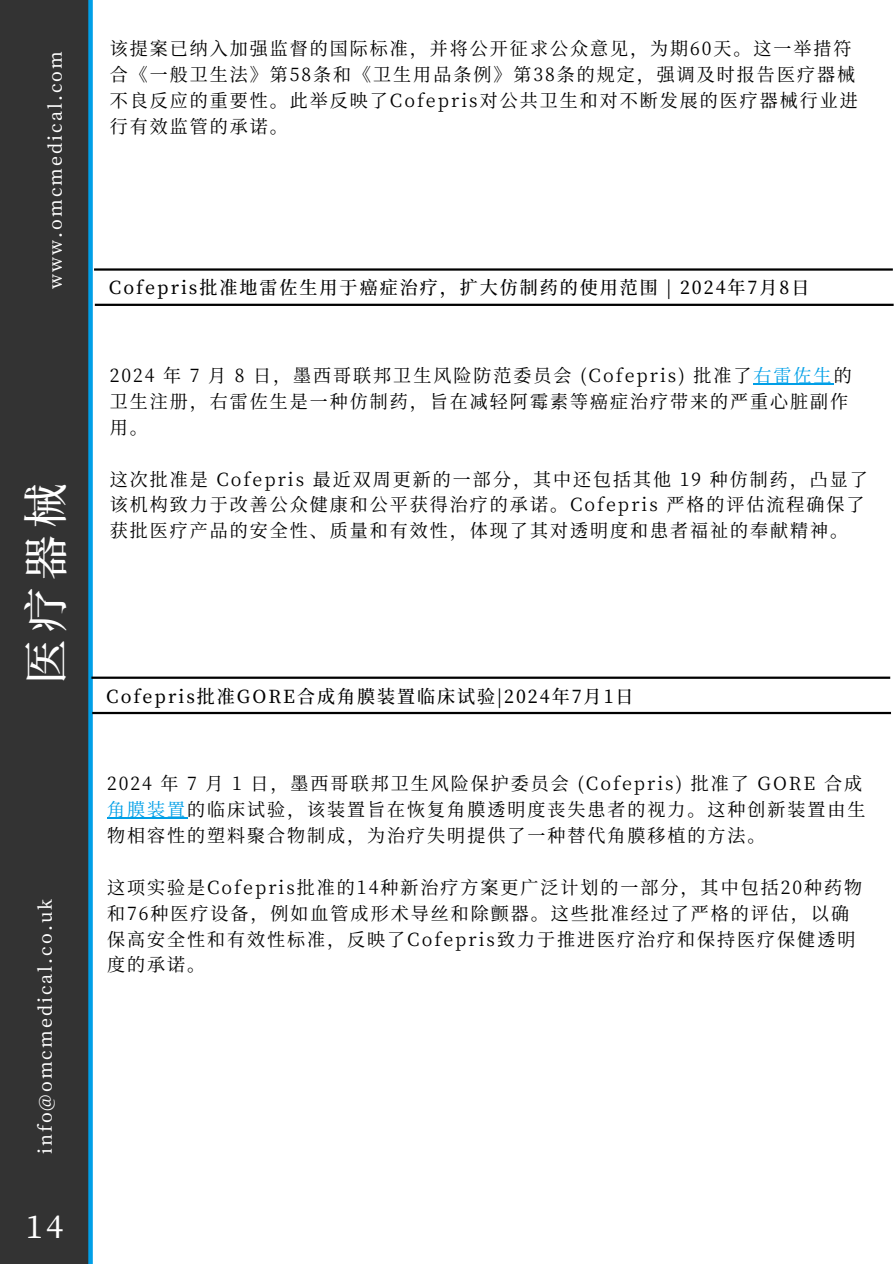
<style>
.page{position:relative;width:894px;height:1264px;background:#fff}
.page>*{position:absolute;margin:0;border:0;box-sizing:border-box;transform-origin:0 0}
.t1{font:500 44.7px "Source Han Serif SC";color:#fff}
.t2{font:500 31.2px "Source Han Serif SC";color:#fff}
.t3{font:22.95px "Source Han Serif SC";color:#fff}
.t4{font:500 18.45px "Source Han Serif SC";color:#fff}
.t5{font:18px/25.8px "Source Han Serif SC";letter-spacing:.11em;color:#000}
.t6{font:500 18px "Source Han Serif SC";letter-spacing:.11em;color:#000}
.t7{font:500 18px "Source Han Serif SC";letter-spacing:.11em;color:#fff}
.s1{color:#009fe7}
</style>
<div class="page">
<div style="left:0;top:0;width:89px;height:1263px;background:#333"></div>
<div style="left:88px;top:0;width:5px;height:1263px;background:#009fe7"></div>
<hr style="left:94px;top:268px;width:798px;height:3px;background:#000">
<hr style="left:95px;top:304px;width:798px;height:2px;background:#000">
<hr style="left:753px;top:383px;width:80px;height:1px;background:#009fe7">
<hr style="left:91px;top:676px;width:799px;height:3px;background:#000">
<hr style="left:92px;top:712px;width:798px;height:2px;background:#000">
<hr style="left:107px;top:817px;width:80px;height:1px;background:#009fe7">
<p class="t7" style="left:41px;top:289px;width:239px;rotate:-90deg">www.omcmedical.com</p>
<p class="t1" style="left:11px;top:684px;width:202px;rotate:-90deg">医疗器械</p>
<p class="t7" style="left:31px;top:1154px;width:256px;rotate:-90deg">info@omcmedical.co.uk</p>
<p class="t2" style="left:26px;top:1202px;width:38px">1 4</p>
<h1 class="t4" style="left:33px;top:1207px;width:22px">1 2</h1>
<h2 class="t3" style="left:38px;top:1209px;width:12px">5</h2>
<p class="t5" style="left:110px;top:35px;width:749px">该提案已纳入加强监督的国际标准，并将公开征求公众意见，为期60天。这一举措符合《一般卫生法》第58条和《卫生用品条例》第38条的规定，强调及时报告医疗器械不良反应的重要性。此举反映了Cofepris对公共卫生和对不断发展的医疗器械行业进行有效监管的承诺。</p>
<h2 class="t6" style="left:109px;top:274px;width:695px">Cofepris批准地雷佐生用于癌症治疗，扩大仿制药的使用范围 | 2024年7月 8日</h2>
<p class="t5" style="left:110px;top:361px;width:743px">2024 年 7 月 8 日，墨西哥联邦卫生风险防范委员会 (Cofepris) 批准了<span class="s1">右雷佐生</span>的卫生注册，右雷佐生是一种仿制药，旨在减轻阿霉素等癌症治疗带来的严重心脏副作用。</p>
<p class="t5" style="left:110px;top:465px;width:759px">这次批准是 Cofepris 最近双周更新的一部分，其中还包括其他 19 种仿制药，凸显了该机构致力于改善公众健康和公平获得治疗的承诺。Cofepris 严格的评估流程确保了获批医疗产品的安全性、质量和有效性，体现了其对透明度和患者福祉的奉献精神。</p>
<h2 class="t6" style="left:106px;top:682px;width:522px">Cofepris批准GORE合成角膜装置临床试验|2024年7月 1日</h2>
<p class="t5" style="left:107px;top:769px;width:758px">2024 年 7 月 1 日，墨西哥联邦卫生风险保护委员会 (Cofepris) 批准了 GORE 合成<span class="s1">角膜装置</span>的临床试验，该装置旨在恢复角膜透明度丧失患者的视力。这种创新装置由生物相容性的塑料聚合物制成，为治疗失明提供了一种替代角膜移植的方法。</p>
<p class="t5" style="left:107px;top:873px;width:756px">这项实验是Cofepris批准的14种新治疗方案更广泛计划的一部分，其中包括20种药物和76种医疗设备，例如血管成形术导丝和除颤器。这些批准经过了严格的评估，以确保高安全性和有效性标准，反映了Cofepris致力于推进医疗治疗和保持医疗保健透明度的承诺。</p>
</div>
